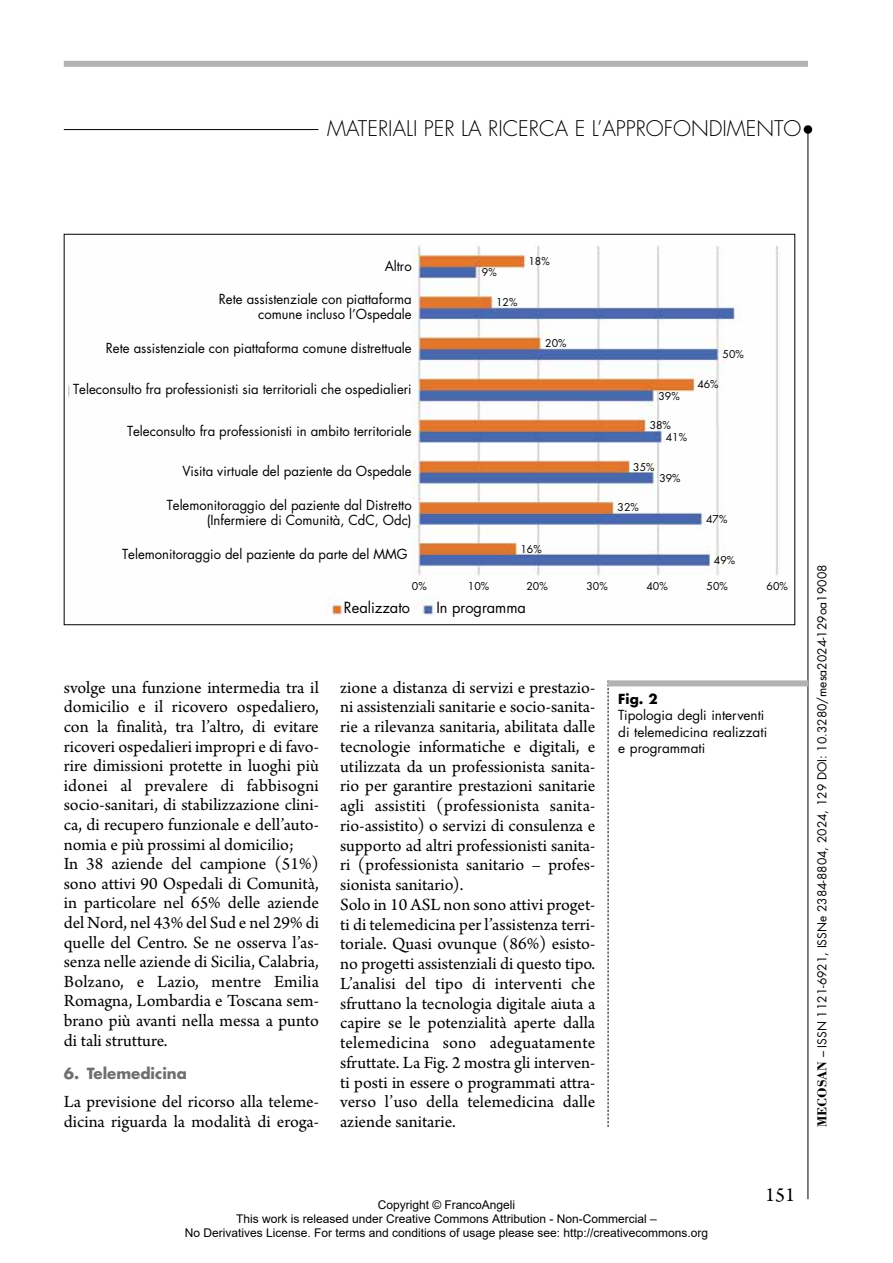
<style>
.page{position:relative;width:893px;height:1263px;background:#fff}
.page>*{position:absolute;margin:0;border:0;box-sizing:border-box;transform-origin:0 0}
.t1{font:300 21px "Futura Std";color:#000}
.t2{font:21px "Arno Pro";color:#000}
.t3{font:18px/19.8px "Arno Pro";color:#000}
.t4{font:15px "Futura Std";color:#000}
.t5{font:700 15px "Futura Std";color:#706f6f}
.t6{font:13.5px/15px "Futura Std";color:#000;text-align:right}
.t7{font:700 13.5px "Futura Std";color:#000}
.t8{font:12px/14.4px "Arial";color:#000;text-align:center}
.t9{font:12px "Futura Std";color:#000}
.t10{font:10.5px/11.4px "Futura Std";color:#000}
.s1{font-family:"Bodoni Std";font-weight:700;font-size:13.5px}
</style>
<div class="page">
<div style="left:64px;top:61px;width:744px;height:6px;background:#b3b2b2"></div>
<hr style="left:807px;top:130px;width:1px;height:1069px;background:#000">
<div style="left:804px;top:125px;width:8px;height:9px;background:#000;border-radius:50%"></div>
<hr style="left:64px;top:129px;width:254px;height:1px;background:#000">
<svg style="left:608px;top:686px;width:1px;height:441px"></svg>
<img style="left:68px;top:245px;width:711px;height:371px">
<div style="left:608px;top:680px;width:200px;height:6px;background:#b3b2b2"></div>
<p class="t1" style="left:327px;top:116px;width:476px">MATERIALI PER LA RICERCA E L’APPROFONDIMENTO</p>
<p class="t6" style="left:385px;top:259px;width:29px">Altro</p>
<p class="t6" style="left:375px;top:259px;width:37px">[Altro]</p>
<p class="t6" style="left:219px;top:292px;width:194px">Rete assistenziale con piattaforma comune incluso l’Ospedale</p>
<p class="t10" style="left:482px;top:267px;width:16px">9%</p>
<p class="t10" style="left:496px;top:297px;width:23px">12%</p>
<p class="t10" style="left:528px;top:256px;width:23px">18%</p>
<p class="t10" style="left:545px;top:338px;width:23px">20%</p>
<p class="t6" style="left:106px;top:340px;width:307px">Rete assistenziale con piattaforma comune distrettuale</p>
<p class="t6" style="left:73px;top:381px;width:340px">Teleconsulto fra professionisti sia territoriali che ospedialieri</p>
<p class="t10" style="left:723px;top:349px;width:23px">50%</p>
<p class="t10" style="left:697px;top:379px;width:23px">46%</p>
<p class="t10" style="left:658px;top:390px;width:23px">39%</p>
<p class="t10" style="left:666px;top:420px;width:23px;text-indent:-16px">38%<br>41%</p>
<p class="t10" style="left:633px;top:461px;width:23px">35%</p>
<p class="t10" style="left:659px;top:473px;width:23px">39%</p>
<p class="t10" style="left:618px;top:502px;width:23px">32%</p>
<p class="t6" style="left:127px;top:424px;width:286px">Teleconsulto fra professionisti in ambito territoriale</p>
<p class="t6" style="left:182px;top:464px;width:231px">Visita virtuale del paziente da Ospedale</p>
<p class="t6" style="left:167px;top:498px;width:246px">Telemonitoraggio del paziente dal Distretto (Infermiere di Comunità, CdC, Odc)</p>
<p class="t10" style="left:706px;top:513px;width:23px">47%</p>
<p class="t10" style="left:714px;top:555px;width:23px">49%</p>
<p class="t10" style="left:520px;top:544px;width:23px">16%</p>
<p class="t6" style="left:122px;top:547px;width:287px">Telemonitoraggio del paziente da parte del MMG</p>
<p class="t4" style="left:344px;top:598px;width:68px">Realizzato</p>
<p class="t4" style="left:436px;top:598px;width:91px">In programma</p>
<p class="t10" style="left:412px;top:580px;width:16px">0%</p>
<p class="t10" style="left:468px;top:580px;width:23px">10%</p>
<p class="t10" style="left:526px;top:580px;width:23px">20%</p>
<p class="t10" style="left:586px;top:580px;width:23px">30%</p>
<p class="t10" style="left:646px;top:580px;width:23px">40%</p>
<p class="t10" style="left:706px;top:580px;width:23px">50%</p>
<p class="t10" style="left:766px;top:580px;width:23px">60%</p>
<p class="t3" style="left:64px;top:678px;width:257px">svolge una funzione intermedia tra il domicilio e il ricovero ospedaliero, con la finalità, tra l’altro, di evitare ricoveri ospedalieri impropri e di favo&shy;rire dimissioni protette in luoghi più idonei al prevalere di fabbisogni socio-sanitari, di stabilizzazione clini&shy;ca, di recupero funzionale e dell’auto&shy;nomia e più prossimi al domicilio;<br>In 38 aziende del campione (51%) sono attivi 90 Ospedali di Comunità, in particolare nel 65% delle aziende del Nord, nel 43% del Sud e nel 29% di quelle del Centro. Se ne osserva l’as&shy;senza nelle aziende di Sicilia, Calabria, Bolzano, e Lazio, mentre Emilia Romagna, Lombardia e Toscana sem&shy;brano più avanti nella messa a punto di tali strutture.</p>
<p class="t5" style="left:64px;top:1063px;width:125px">6. Telemedicina</p>
<p class="t3" style="left:64px;top:1093px;width:257px">La previsione del ricorso alla teleme&shy;dicina riguarda la modalità di eroga-</p>
<p class="t3" style="left:340px;top:678px;width:257px">zione a distanza di servizi e prestazio&shy;ni assistenziali sanitarie e socio-sanita&shy;rie a rilevanza sanitaria, abilitata dalle tecnologie informatiche e digitali, e utilizzata da un professionista sanita&shy;rio per garantire prestazioni sanitarie agli assistiti (professionista sanita&shy;rio-assistito) o servizi di consulenza e supporto ad altri professionisti sanita&shy;ri (professionista sanitario – profes&shy;sionista sanitario).<br>Solo in 10 ASL non sono attivi proget&shy;ti di telemedicina per l’assistenza terri&shy;toriale. Quasi ovunque (86%) esisto&shy;no progetti assistenziali di questo tipo.<br>L’analisi del tipo di interventi che sfruttano la tecnologia digitale aiuta a capire se le potenzialità aperte dalla telemedicina sono adeguatamente sfruttate. La Fig. 2 mostra gli interven&shy;ti posti in essere o programmati attra&shy;verso l’uso della telemedicina dalle aziende sanitarie.</p>
<p class="t7" style="left:618px;top:690px;width:41px">Fig. 2</p>
<p class="t6" style="left:618px;top:707px;width:150px;line-height:16.5px;text-align:left">Tipologia degli interventi di telemedicina realizzati e programmati</p>
<p class="t8" style="left:185px;top:1197px;width:525px">Copyright © FrancoAngeli<br>This work is released under Creative Commons Attribution - Non-Commercial –<br>No Derivatives License. For terms and conditions of usage please see: http://creativecommons.org</p>
<p class="t2" style="left:765px;top:1183px;width:31px">151</p>
<p class="t9" style="left:814px;top:1127px;width:564px;rotate:-90deg"><span class="s1">MECOSAN</span> – ISSN 1121-6921, ISSNe 2384-8804, 2024, 129 DOI: 10.3280/mesa2024-129oa19008</p>
</div>
